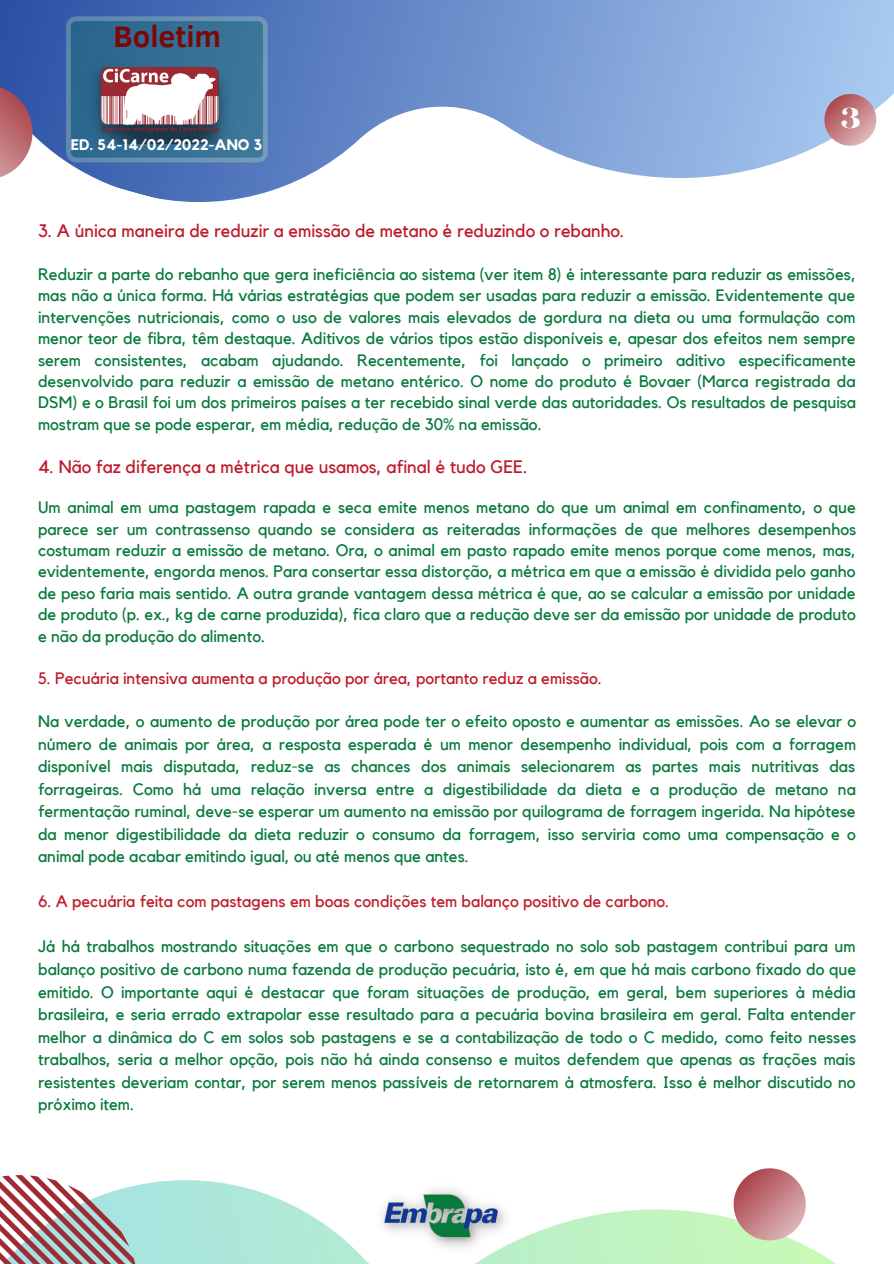
<style>
.page{position:relative;width:894px;height:1264px;background:#fff}
.page>*{position:absolute;margin:0;border:0;box-sizing:border-box;transform-origin:0 0}
.t1{font:36px "Chloe";color:#fff}
.t2{font:700 30.45px "Clear Sans";color:#7d0606}
.t3{font:18px "Kollektif";color:#bf1b2c}
.t4{font:16.5px/21.5px "Kollektif";color:#077a3c;text-align:justify}
.t5{font:16.5px "Kollektif";color:#bf1b2c}
.t6{font:700 15.3px "Kollektif";color:#fff}
</style>
<div class="page">
<svg style="left:139px;top:1180px;width:696px;height:83px"></svg>
<svg style="left:0;top:1175px;width:139px;height:88px"></svg>
<svg style="left:733px;top:1168px;width:72px;height:72px;background:#cc9798"></svg>
<svg style="left:0;top:0;width:893px;height:202px"></svg>
<svg style="left:0;top:85px;width:32px;height:95px;background:#b07c8c"></svg>
<svg style="left:824px;top:94px;width:52px;height:52px;background:#c5939c"></svg>
<svg style="left:66px;top:16px;width:202px;height:146px;background:#42779c"></svg>
<img style="left:74px;top:53px;width:186px;height:102px">
<img style="left:373px;top:1180px;width:141px;height:77px">
<p class="t2" style="left:113px;top:14px;width:109px">Boletim</p>
<p class="t6" style="left:71px;top:138px;width:193px">ED. 54-14/02/2022-ANO 3</p>
<p class="t1" style="left:839px;top:102px;width:23px">3</p>
<p class="t3" style="left:38px;top:222px;width:587px">3. A única maneira de reduzir a emissão de metano é reduzindo o rebanho.</p>
<p class="t4" style="left:38px;top:264px;width:819px">Reduzir a parte do rebanho que gera ineficiência ao sistema (ver item 8) é interessante para reduzir as emissões, mas não a única forma. Há várias estratégias que podem ser usadas para reduzir a emissão. Evidentemente que intervenções nutricionais, como o uso de valores mais elevados de gordura na dieta ou uma formulação com menor teor de fibra, têm destaque. Aditivos de vários tipos estão disponíveis e, apesar dos efeitos nem sempre serem consistentes, acabam ajudando. Recentemente, foi lançado o primeiro aditivo especificamente desenvolvido para reduzir a emissão de metano entérico. O nome do produto é Bovaer (Marca registrada da DSM) e o Brasil foi um dos primeiros países a ter recebido sinal verde das autoridades. Os resultados de pesquisa mostram que se pode esperar, em média, redução de 30% na emissão.</p>
<p class="t3" style="left:38px;top:458px;width:490px">4. Não faz diferença a métrica que usamos, afinal é tudo GEE.</p>
<p class="t4" style="left:38px;top:497px;width:819px">Um animal em uma pastagem rapada e seca emite menos metano do que um animal em confinamento, o que parece ser um contrassenso quando se considera as reiteradas informações de que melhores desempenhos costumam reduzir a emissão de metano. Ora, o animal em pasto rapado emite menos porque come menos, mas, evidentemente, engorda menos. Para consertar essa distorção, a métrica em que a emissão é dividida pelo ganho de peso faria mais sentido. A outra grande vantagem dessa métrica é que, ao se calcular a emissão por unidade de produto (p. ex., kg de carne produzida), fica claro que a redução deve ser da emissão por unidade de produto e não da produção do alimento.</p>
<p class="t5" style="left:38px;top:671px;width:565px">5. Pecuária intensiva aumenta a produção por área, portanto reduz a emissão.</p>
<p class="t4" style="left:38px;top:710px;width:819px;line-height:22.5px">Na verdade, o aumento de produção por área pode ter o efeito oposto e aumentar as emissões. Ao se elevar o número de animais por área, a resposta esperada é um menor desempenho individual, pois com a forragem disponível mais disputada, reduz-se as chances dos animais selecionarem as partes mais nutritivas das forrageiras. Como há uma relação inversa entre a digestibilidade da dieta e a produção de metano na fermentação ruminal, deve-se esperar um aumento na emissão por quilograma de forragem ingerida. Na hipótese da menor digestibilidade da dieta reduzir o consumo da forragem, isso serviria como uma compensação e o animal pode acabar emitindo igual, ou até menos que antes.</p>
<p class="t5" style="left:38px;top:894px;width:632px">6. A pecuária feita com pastagens em boas condições tem balanço positivo de carbono.</p>
<p class="t4" style="left:38px;top:936px;width:819px;line-height:22.5px">Já há trabalhos mostrando situações em que o carbono sequestrado no solo sob pastagem contribui para um balanço positivo de carbono numa fazenda de produção pecuária, isto é, em que há mais carbono fixado do que emitido. O importante aqui é destacar que foram situações de produção, em geral, bem superiores à média brasileira, e seria errado extrapolar esse resultado para a pecuária bovina brasileira em geral. Falta entender melhor a dinâmica do C em solos sob pastagens e se a contabilização de todo o C medido, como feito nesses trabalhos, seria a melhor opção, pois não há ainda consenso e muitos defendem que apenas as frações mais resistentes deveriam contar, por serem menos passíveis de retornarem à atmosfera. Isso é melhor discutido no próximo item.</p>
</div>
